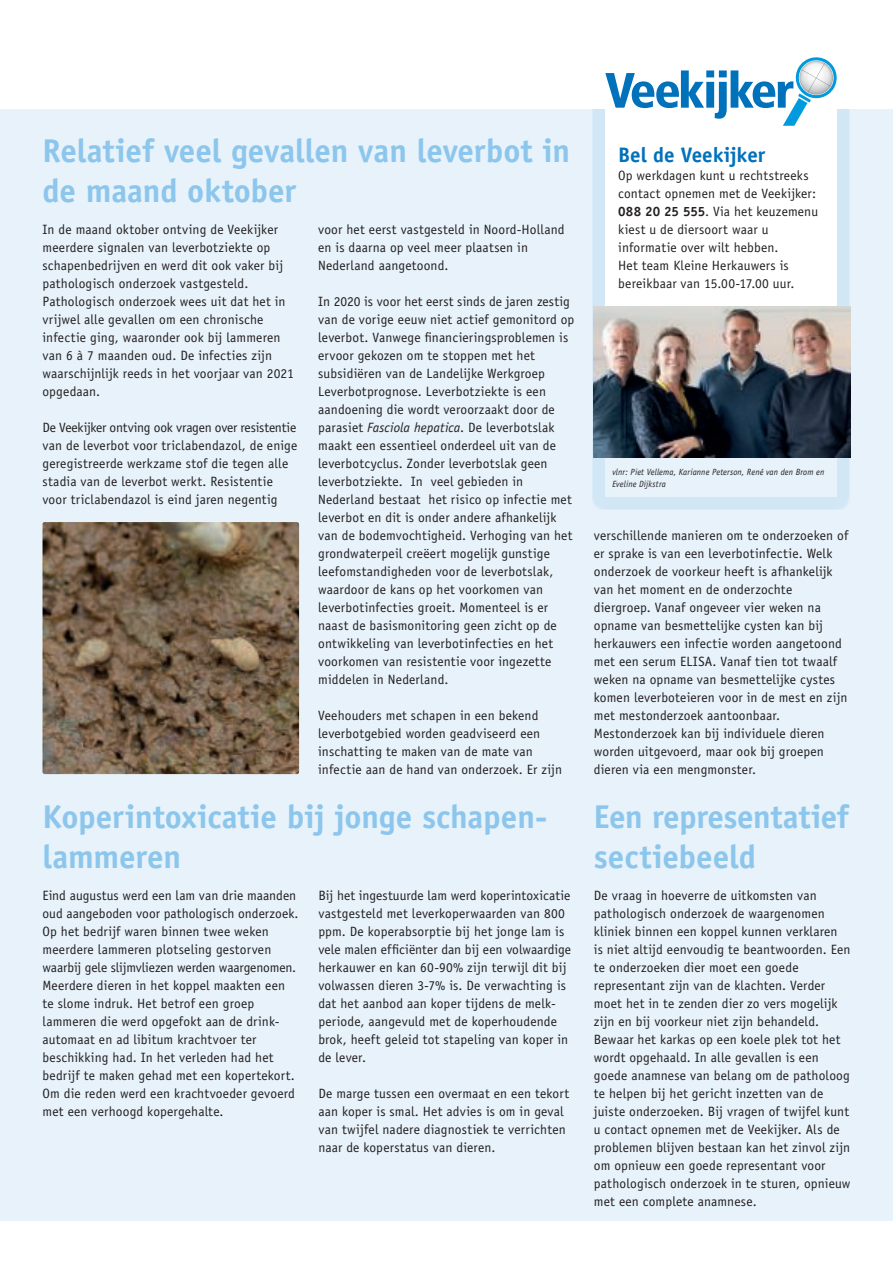
<style>
.page{position:relative;width:893px;height:1263px;background:#fff}
.page>*{position:absolute;margin:0;border:0;box-sizing:border-box;transform-origin:0 0}
.kop_artikel{font:700 33px/39.6px "Officina Sans Std";letter-spacing:-.005em;color:#8cc6ec}
.tussenkop{font:700 21px "Officina Sans Std";letter-spacing:-.005em;color:#0071bb}
.body{font:13.5px/18px "Officina Sans Std";letter-spacing:.01em;color:#231f20}
.bijschrift{font:italic 9px/12px "Officina Sans Std";letter-spacing:.015em;color:#231f20;scale:.95 1}
.s1{font-style:italic}
.s2{font-weight:700}
</style>
<div class="page">
<div style="left:0;top:108px;width:893px;height:1112px;background:#e7f2fa"></div>
<div style="left:593px;top:95px;width:257px;height:414px;background:#d2e7f6"></div>
<svg style="left:605px;top:126px;width:232px;height:371px;background:#fafcfe"></svg>
<div style="left:0;top:0;width:893px;height:109px;background:#fff"></div>
<svg style="left:605px;top:57px;width:232px;height:69px"></svg>
<img style="left:594px;top:306px;width:256px;height:152px">
<img style="left:43px;top:522px;width:256px;height:252px">
<p class="kop_artikel" style="left:43px;top:131px;width:529px">Relatief veel gevallen van leverbot in de maand oktober</p>
<p class="body" style="left:43px;top:220px;width:253px">In de maand oktober ontving de Veekijker meerdere signalen van leverbotziekte op schapenbedrijven en werd dit ook vaker bij pathologisch onderzoek vastgesteld.<br>Pathologisch onderzoek wees uit dat het in vrijwel alle gevallen om een chronische infectie ging, waaronder ook bij lammeren van 6 à 7 maanden oud. De infecties zijn waarschijnlijk reeds in het voorjaar van 2021 opgedaan.</p>
<p class="body" style="left:43px;top:418px;width:256px">De Veekijker ontving ook vragen over resistentie van de leverbot voor triclabendazol, de enige geregistreerde werkzame stof die tegen alle stadia van de leverbot werkt. Resistentie voor triclabendazol is eind jaren negentig</p>
<p class="body" style="left:318px;top:220px;width:248px">voor het eerst vastgesteld in Noord-Holland en is daarna op veel meer plaatsen in<br>Nederland aangetoond.</p>
<p class="body" style="left:318px;top:292px;width:258px">In 2020 is voor het eerst sinds de jaren zestig van de vorige eeuw niet actief gemonitord op leverbot. Vanwege financieringsproblemen is ervoor gekozen om te stoppen met het subsidiëren van de Landelijke Werkgroep Leverbotprognose. Leverbotziekte is een aandoening die wordt veroorzaakt door de parasiet <span class="s1">Fasciola hepatica</span>. De leverbotslak maakt een essentieel onderdeel uit van de leverbotcyclus. Zonder leverbotslak geen leverbotziekte. In veel gebieden in Nederland bestaat het risico op infectie met leverbot en dit is onder andere afhankelijk van de bodemvochtigheid. Verhoging van het grondwaterpeil creëert mogelijk gunstige leefomstandigheden voor de leverbotslak, waardoor de kans op het voorkomen van leverbotinfecties groeit. Momenteel is er naast de basismonitoring geen zicht op de ontwikkeling van leverbotinfecties en het voorkomen van resistentie voor ingezette middelen in Nederland.</p>
<p class="body" style="left:318px;top:706px;width:245px">Veehouders met schapen in een bekend leverbotgebied worden geadviseerd een inschatting te maken van de mate van infectie aan de hand van onderzoek. Er zijn</p>
<p class="tussenkop" style="left:618px;top:142px;width:148px">Bel de Veekijker</p>
<p class="body" style="left:618px;top:166px;width:201px">Op werkdagen kunt u rechtstreeks contact opnemen met de Veekijker:<br><span class="s2">088 20 25 555</span>. Via het keuzemenu kiest u de diersoort waar u informatie over wilt hebben.<br>Het team Kleine Herkauwers is bereikbaar van 15.00-17.00 uur.</p>
<p class="bijschrift" style="left:612px;top:466px;width:225px">vlnr: Piet Vellema, Karianne Peterson, René van den Brom en<br>Eveline Dijkstra</p>
<p class="body" style="left:594px;top:526px;width:256px">verschillende manieren om te onderzoeken of er sprake is van een leverbotinfectie. Welk onderzoek de voorkeur heeft is afhankelijk van het moment en de onderzochte diergroep. Vanaf ongeveer vier weken na opname van besmettelijke cysten kan bij herkauwers een infectie worden aangetoond met een serum ELISA. Vanaf tien tot twaalf weken na opname van besmettelijke cystes komen leverboteieren voor in de mest en zijn met mestonderzoek aantoonbaar.<br>Mestonderzoek kan bij individuele dieren worden uitgevoerd, maar ook bij groepen dieren via een mengmonster.</p>
<p class="kop_artikel" style="left:43px;top:797px;width:506px">Koperintoxicatie bij jonge schapen&shy;lammeren</p>
<p class="kop_artikel" style="left:594px;top:797px;width:257px">Een representatief sectiebeeld</p>
<p class="body" style="left:594px;top:886px;width:258px">De vraag in hoeverre de uitkomsten van pathologisch onderzoek de waargenomen kliniek binnen een koppel kunnen verklaren<br>is niet altijd eenvoudig te beantwoorden. Een te onderzoeken dier moet een goede representant zijn van de klachten. Verder moet het in te zenden dier zo vers mogelijk zijn en bij voorkeur niet zijn behandeld.<br>Bewaar het karkas op een koele plek tot het wordt opgehaald. In alle gevallen is een goede anamnese van belang om de patholoog te helpen bij het gericht inzetten van de juiste onderzoeken. Bij vragen of twijfel kunt u contact opnemen met de Veekijker. Als de problemen blijven bestaan kan het zinvol zijn om opnieuw een goede representant voor pathologisch onderzoek in te sturen, opnieuw met een complete anamnese.</p>
<p class="body" style="left:43px;top:886px;width:257px">Eind augustus werd een lam van drie maanden oud aangeboden voor pathologisch onderzoek.<br>Op het bedrijf waren binnen twee weken meerdere lammeren plotseling gestorven waarbij gele slijmvliezen werden waargenomen.<br>Meerdere dieren in het koppel maakten een te slome indruk. Het betrof een groep lammeren die werd opgefokt aan de drink&shy;automaat en ad libitum krachtvoer ter beschikking had. In het verleden had het bedrijf te maken gehad met een kopertekort.<br>Om die reden werd een krachtvoeder gevoerd met een verhoogd kopergehalte.</p>
<p class="body" style="left:318px;top:886px;width:254px">Bij het ingestuurde lam werd koperintoxicatie vastgesteld met leverkoperwaarden van 800 ppm. De koperabsorptie bij het jonge lam is vele malen efficiënter dan bij een volwaardige herkauwer en kan 60-90% zijn terwijl dit bij volwassen dieren 3-7% is. De verwachting is dat het aanbod aan koper tijdens de melk&shy;periode, aangevuld met de koperhoudende brok, heeft geleid tot stapeling van koper in de lever.</p>
<p class="body" style="left:318px;top:1084px;width:252px">De marge tussen een overmaat en een tekort aan koper is smal. Het advies is om in geval van twijfel nadere diagnostiek te verrichten naar de koperstatus van dieren.</p>
</div>
